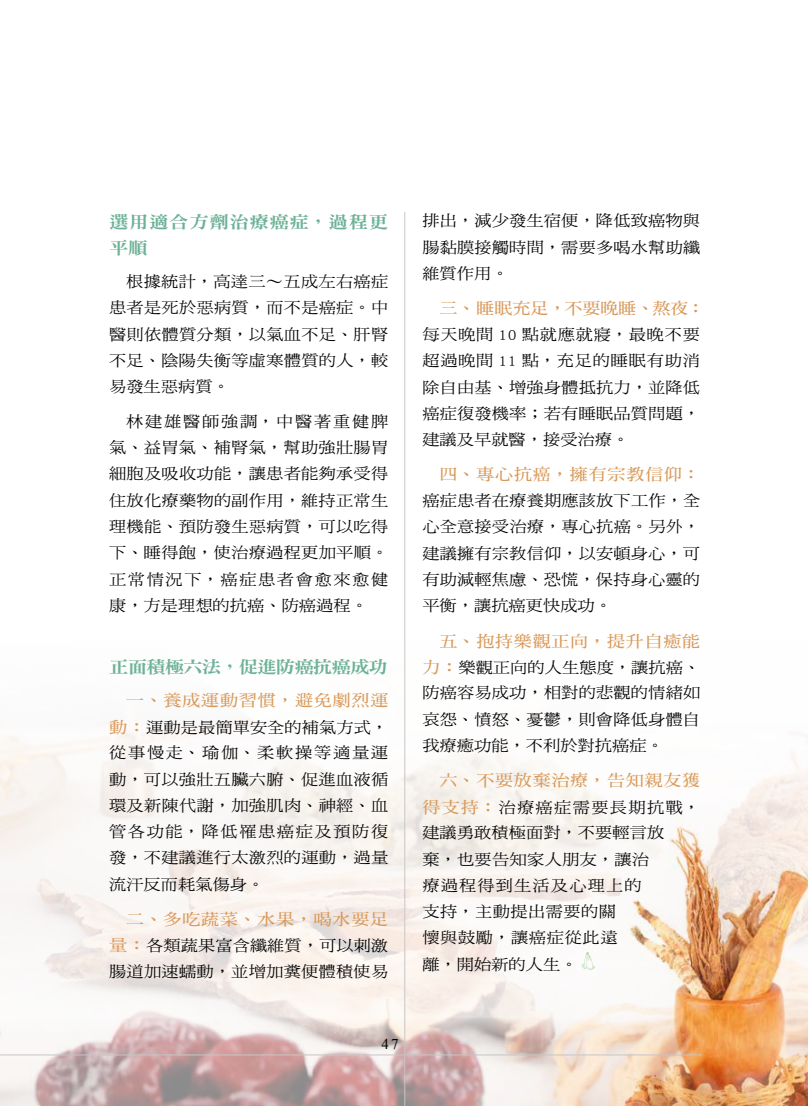
<style>
.page{position:relative;width:808px;height:1106px;background:#fff}
.page>*{position:absolute;margin:0;border:0;box-sizing:border-box;transform-origin:0 0}
.t1{font:17.1px/26.2px "DF Ming Std W9";letter-spacing:.03em;color:#6db297;scale:1.14 1}
.t2{font:17.1px "DF Ming Std W9";letter-spacing:-.035em;color:#6db297;scale:1.14 1}
.t3{font:16.2px "DF Ming Std W7";letter-spacing:.045em;color:#d99959;scale:1.11 1}
.t4{font:16.2px "DF Ming Std W7";color:#d99959;scale:1.11 1}
.t5{font:15.6px/26.2px "DF Ming Std W5";letter-spacing:.01em;color:#000;text-align:justify;scale:1.11 1}
.t6{font:14.85px "Times New Roman";color:#000}
.s1{font-family:"DF Ming Std W7";font-size:16.2px;color:#d99959}
</style>
<div class="page">
<img style="left:27px;top:212px;width:781px;height:755px">
<img style="left:0;top:967px;width:808px;height:139px">
<hr style="left:0;top:1054px;width:701px;height:1px;background:#c6c6c6">
<hr style="left:404px;top:212px;width:1px;height:894px;background:#c6c6c6">
<svg style="left:580px;top:952px;width:15px;height:18px"></svg>
<div style="left:0;top:206px;width:27px;height:820px;background:#fff"></div>
<p class="t1" style="left:109px;top:208px;width:246px">選用適合方劑治療癌症，過程更平順</p>
<p class="t5" style="left:109px;top:268px;width:253px;text-indent:17px">根據統計，高達三～五成左右癌症患者是死於惡病質，而不是癌症。中醫則依體質分類，以氣血不足、肝腎不足、陰陽失衡等虛寒體質的人，較易發生惡病質。</p>
<p class="t5" style="left:109px;top:408px;width:253px;text-indent:17px">林建雄醫師強調，中醫著重健脾氣、益胃氣、補腎氣，幫助強壯腸胃細胞及吸收功能，讓患者能夠承受得住放化療藥物的副作用，維持正常生理機能、預防發生惡病質，可以吃得下、睡得飽，使治療過程更加平順。正常情況下，癌症患者會愈來愈健康，方是理想的抗癌、防癌過程。</p>
<p class="t2" style="left:109px;top:657px;width:246px">正面積極六法，促進防癌抗癌成功</p>
<p class="t3" style="left:126px;top:692px;width:238px">一、養成運動習慣，避免劇烈運</p>
<p class="t5" style="left:109px;top:713px;width:253px"><span class="s1">動：</span>運動是最簡單安全的補氣方式，從事慢走、瑜伽、柔軟操等適量運動，可以強壯五臟六腑、促進血液循環及新陳代謝，加強肌肉、神經、血管各功能，降低罹患癌症及預防復發，不建議進行太激烈的運動，過量流汗反而耗氣傷身。</p>
<p class="t3" style="left:126px;top:910px;width:238px">二、多吃蔬菜、水果，喝水要足</p>
<p class="t5" style="left:109px;top:932px;width:253px;line-height:25.7px"><span class="s1">量：</span>各類蔬果富含纖維質，可以刺激腸道加速蠕動，並增加糞便體積使易</p>
<p class="t6" style="left:381px;top:1034px;width:19px">47</p>
<p class="t5" style="left:422px;top:207px;width:252px">排出，減少發生宿便，降低致癌物與腸黏膜接觸時間，需要多喝水幫助纖維質作用。</p>
<p class="t4" style="left:439px;top:300px;width:241px">三、睡眠充足，不要晚睡、熬夜：</p>
<p class="t5" style="left:422px;top:321px;width:252px">每天晚間 10 點就應就寢，最晚不要超過晚間 11 點，充足的睡眠有助消除自由基、增強身體抵抗力，並降低癌症復發機率；若有睡眠品質問題，建議及早就醫，接受治療。</p>
<p class="t3" style="left:439px;top:466px;width:237px">四、專心抗癌，擁有宗教信仰：</p>
<p class="t5" style="left:422px;top:487px;width:252px">癌症患者在療養期應該放下工作，全心全意接受治療，專心抗癌。另外，建議擁有宗教信仰，以安頓身心，可有助減輕焦慮、恐慌，保持身心靈的平衡，讓抗癌更快成功。</p>
<p class="t3" style="left:439px;top:632px;width:237px">五、抱持樂觀正向，提升自癒能</p>
<p class="t5" style="left:422px;top:654px;width:252px"><span class="s1">力：</span>樂觀正向的人生態度，讓抗癌、防癌容易成功，相對的悲觀的情緒如哀怨、憤怒、憂鬱，則會降低身體自我療癒功能，不利於對抗癌症。</p>
<p class="t3" style="left:439px;top:771px;width:237px">六、不要放棄治療，告知親友獲</p>
<p class="t5" style="left:422px;top:793px;width:252px;text-align:left"><span class="s1">得支持：</span>治療癌症需要長期抗戰，建議勇敢積極面對，不要輕言放<br>棄，也要告知家人朋友，讓治<br>療過程得到生活及心理上的<br>支持，主動提出需要的關<br>懷與鼓勵，讓癌症從此遠<br>離，開始新的人生。</p>
</div>
